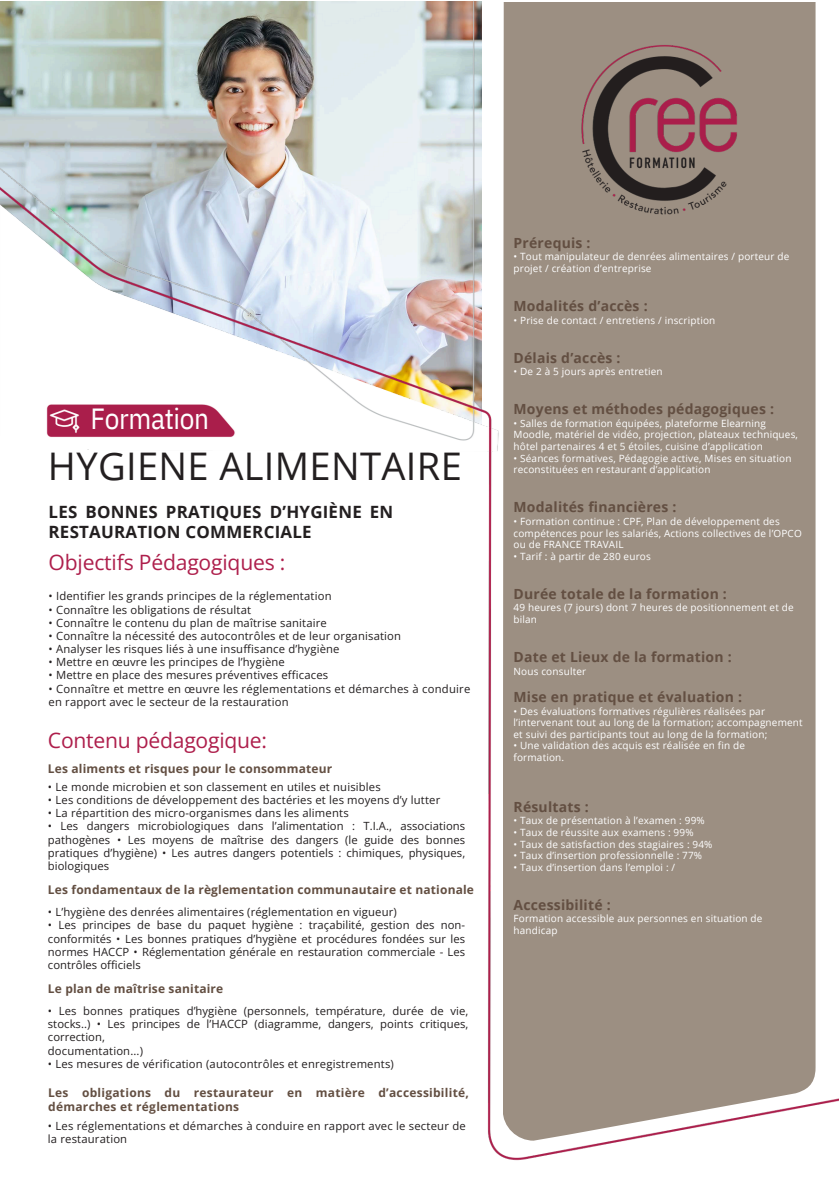
<style>
.page{position:relative;width:839px;height:1191px;background:#fff}
.page>*{position:absolute;margin:0;border:0;box-sizing:border-box;transform-origin:0 0}
.t1{font:38px "Open Sans";letter-spacing:.01em;color:#231f20}
.t2{font:29.2px "IBM Plex Sans Cond";letter-spacing:-.01em;color:#fff}
.t3{font:21.2px "Open Sans";letter-spacing:-.01em;color:#ae1f4c}
.t4{font:700 17px/19.8px "Open Sans";letter-spacing:.015em;color:#231f20}
.t5{font:700 14px "Open Sans";letter-spacing:.015em;color:#634f42}
.t6{font:700 12px/14px "Open Sans";letter-spacing:.015em;color:#634f42}
.t7{font:11.2px/13.2px "Open Sans";letter-spacing:.015em;color:#231f20;text-align:justify}
.t8{font:10px/11.6px "Open Sans";letter-spacing:.015em;color:#fff}
.t9{font:10px "Open Sans";letter-spacing:.015em;color:#fffdfd}
</style>
<div class="page">
<img style="left:0;top:1px;width:838px;height:1160px">
<p class="t2" style="left:90px;top:399px;width:120px">Formation</p>
<h6 class="t1" style="left:48px;top:440px;width:415px">HYGIENE ALIMENTAIRE</h6>
<p class="t4" style="left:49px;top:501px;width:346px">LES BONNES PRATIQUES D’HYGIÈNE EN<br>RESTAURATION COMMERCIALE</p>
<p class="t3" style="left:49px;top:547px;width:238px">Objectifs Pédagogiques :</p>
<h6 class="t7" style="left:49px;top:589px;width:284px">• Identifier les grands principes de la réglementation</h6>
<p class="t7" style="left:49px;top:603px;width:204px">• Connaître les obligations de résultat</p>
<p class="t7" style="left:49px;top:616px;width:280px">• Connaître le contenu du plan de maîtrise sanitaire</p>
<p class="t7" style="left:49px;top:629px;width:354px">• Connaître la nécessité des autocontrôles et de leur organisation</p>
<p class="t7" style="left:49px;top:642px;width:292px">• Analyser les risques liés à une insuffisance d’hygiène</p>
<h6 class="t7" style="left:49px;top:655px;width:238px">• Mettre en œuvre les principes de l’hygiène</h6>
<p class="t7" style="left:49px;top:668px;width:281px">• Mettre en place des mesures préventives efficaces</p>
<p class="t7" style="left:49px;top:682px;width:423px">• Connaître et mettre en œuvre les réglementations et démarches à conduire</p>
<h6 class="t7" style="left:49px;top:695px;width:241px">en rapport avec le secteur de la restauration</h6>
<p class="t3" style="left:48px;top:726px;width:220px">Contenu pédagogique:</p>
<h1 class="t6" style="left:48px;top:762px;width:286px">Les aliments et risques pour le consommateur</h1>
<p class="t7" style="left:48px;top:780px;width:334px">• Le monde microbien et son classement en utiles et nuisibles</p>
<p class="t7" style="left:48px;top:793px;width:394px">• Les conditions de développement des bactéries et les moyens d’y lutter</p>
<p class="t7" style="left:48px;top:806px;width:302px">• La répartition des micro-organismes dans les aliments</p>
<p class="t7" style="left:48px;top:820px;width:419px">• Les dangers microbiologiques dans l’alimentation : T.I.A., associations pathogènes • Les moyens de maîtrise des dangers (le guide des bonnes pratiques d’hygiène) • Les autres dangers potentiels : chimiques, physiques, biologiques</p>
<h4 class="t6" style="left:48px;top:882px;width:427px">Les fondamentaux de la règlementation communautaire et nationale</h4>
<p class="t7" style="left:48px;top:905px;width:350px">• L’hygiène des denrées alimentaires (réglementation en vigueur)</p>
<p class="t7" style="left:48px;top:918px;width:419px">• Les principes de base du paquet hygiène : traçabilité, gestion des non&shy;conformités • Les bonnes pratiques d’hygiène et procédures fondées sur les normes HACCP • Réglementation générale en restauration commerciale - Les contrôles officiels</p>
<h2 class="t6" style="left:48px;top:981px;width:177px">Le plan de maîtrise sanitaire</h2>
<p class="t7" style="left:48px;top:1004px;width:422px">• Les bonnes pratiques d’hygiène (personnels, température, durée de vie, stocks..) • Les principes de l’HACCP (diagramme, dangers, points critiques, correction,</p>
<p class="t7" style="left:48px;top:1044px;width:97px">documentation...)</p>
<p class="t7" style="left:48px;top:1057px;width:347px">• Les mesures de vérification (autocontrôles et enregistrements)</p>
<h3 class="t6" style="left:48px;top:1086px;width:422px">Les obligations du restaurateur en matière d’accessibilité, démarches et réglementations</h3>
<p class="t7" style="left:48px;top:1119px;width:419px">• Les réglementations et démarches à conduire en rapport avec le secteur de</p>
<h3 class="t7" style="left:48px;top:1132px;width:81px">la restauration</h3>
<p class="t5" style="left:513px;top:233px;width:79px">Prérequis :</p>
<p class="t8" style="left:513px;top:251px;width:277px">• Tout manipulateur de denrées alimentaires / porteur de projet / création d’entreprise</p>
<p class="t5" style="left:513px;top:296px;width:136px">Modalités d’accès :</p>
<p class="t9" style="left:513px;top:313px;width:203px">• Prise de contact / entretiens / inscription</p>
<p class="t5" style="left:513px;top:348px;width:108px">Délais d’accès :</p>
<p class="t9" style="left:513px;top:365px;width:150px">• De 2 à 5 jours après entretien</p>
<p class="t5" style="left:513px;top:399px;width:262px">Moyens et méthodes pédagogiques :</p>
<p class="t8" style="left:513px;top:417px;width:286px">• Salles de formation équipées, plateforme Elearning<br>Moodle, matériel de vidéo, projection, plateaux techniques, hôtel partenaires 4 et 5 étoiles, cuisine d’application</p>
<p class="t8" style="left:513px;top:452px;width:279px">• Séances formatives, Pédagogie active, Mises en situation reconstituées en restaurant d’application</p>
<p class="t5" style="left:513px;top:497px;width:164px">Modalités financières :</p>
<p class="t8" style="left:513px;top:515px;width:290px">• Formation continue : CPF, Plan de développement des compétences pour les salariés, Actions collectives de l’OPCO ou de FRANCE TRAVAIL</p>
<p class="t8" style="left:513px;top:550px;width:139px">• Tarif : à partir de 280 euros</p>
<p class="t5" style="left:513px;top:584px;width:215px">Durée totale de la formation :</p>
<p class="t8" style="left:513px;top:602px;width:281px">49 heures (7 jours) dont 7 heures de positionnement et de bilan</p>
<h5 class="t5" style="left:513px;top:647px;width:220px">Date et Lieux de la formation :</h5>
<h5 class="t8" style="left:513px;top:665px;width:74px">Nous consulter</h5>
<p class="t5" style="left:513px;top:687px;width:230px">Mise en pratique et évaluation :</p>
<p class="t8" style="left:513px;top:705px;width:291px">• Des évaluations formatives régulières réalisées par l’intervenant tout au long de la formation; accompagnement et suivi des participants tout au long de la formation;</p>
<p class="t8" style="left:513px;top:740px;width:233px">• Une validation des acquis est réalisée en fin de</p>
<p class="t8" style="left:513px;top:751px;width:52px">formation.</p>
<p class="t5" style="left:513px;top:797px;width:77px">Résultats :</p>
<p class="t8" style="left:513px;top:815px;width:193px">• Taux de présentation à l’examen : 99%</p>
<p class="t8" style="left:513px;top:826px;width:181px">• Taux de réussite aux examens : 99%</p>
<p class="t8" style="left:513px;top:838px;width:200px">• Taux de satisfaction des stagiaires : 94%</p>
<p class="t8" style="left:513px;top:850px;width:190px">• Taux d’insertion professionnelle : 77%</p>
<p class="t8" style="left:513px;top:861px;width:163px">• Taux d’insertion dans l’emploi : /</p>
<p class="t5" style="left:513px;top:895px;width:99px">Accessibilité :</p>
<p class="t8" style="left:513px;top:913px;width:250px">Formation accessible aux personnes en situation de handicap</p>
</div>
